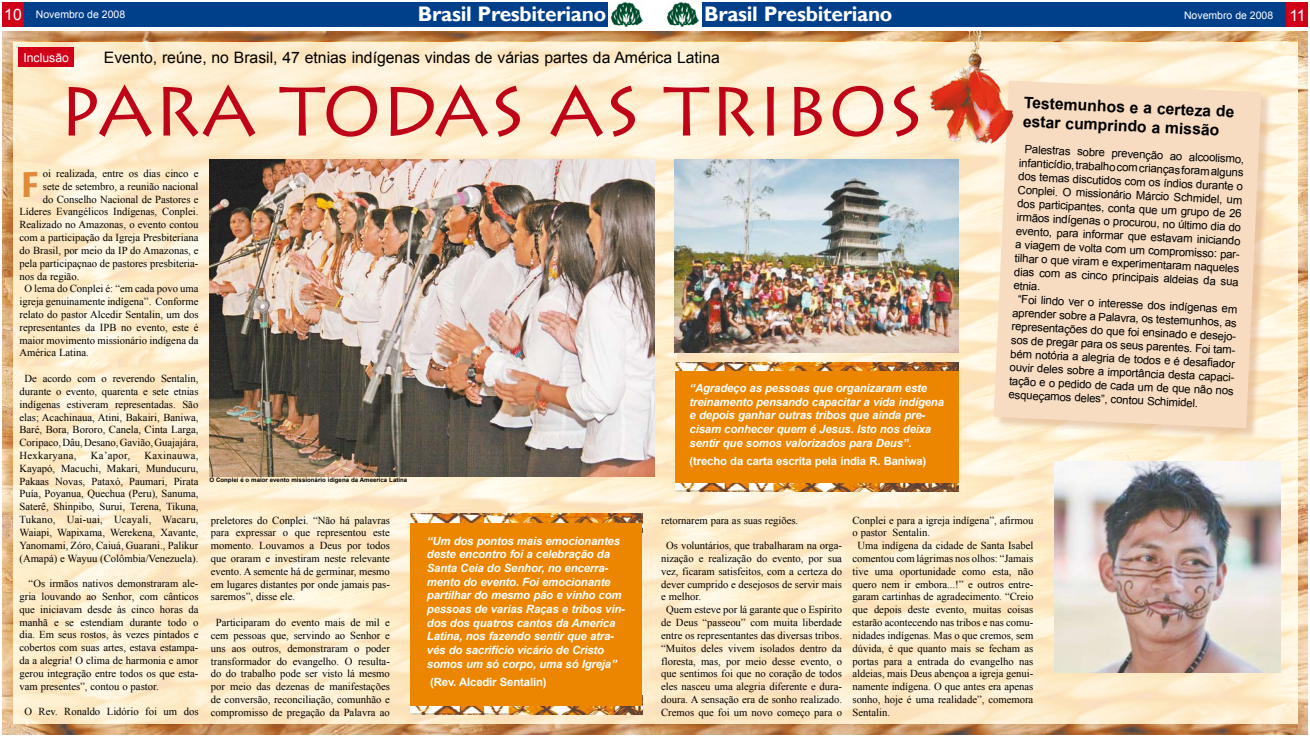
<style>
.page{position:relative;width:1310px;height:737px;background:#fff}
.page>*{position:absolute;margin:0;border:0;box-sizing:border-box;transform-origin:0 0}
.t1{font:69.39px "Lithos Pro";color:#c00418}
.t2{font:700 35px "Lithos";color:#e08b3b}
.t3{font:700 21px "Gill Sans";letter-spacing:-.015em;color:#fff}
.t4{font:15.75px "Arial";color:#000}
.t5{font:700 15.75px/19px "Arial";color:#000}
.t6{font:12.25px "Arial";color:#fff}
.t7{font:11.38px/13.7px "Arial";color:#000}
.t8{font:italic 700 11.38px/13.7px "Arial";letter-spacing:-.015em;color:#fff}
.t9{font:700 11.38px "Arial";letter-spacing:-.015em;color:#fff}
.t10{font:10.67px/12.8px "Times New Roman";color:#000;text-align:justify}
.t11{font:10.5px "Arial";color:#fff}
.t12{font:700 6.12px "Arial";color:#000}
.s1{font-size:15.75px}
</style>
<div class="page">
<img style="left:3px;top:31px;width:1304px;height:703px">
<img style="left:13px;top:42px;width:1284px;height:681px">
<div style="left:994px;top:81px;width:279px;height:358px;background:#d0956f;opacity:.4"></div>
<div style="left:993px;top:81px;width:268px;height:347px;background:#f7dcc2"></div>
<div style="left:2px;top:2px;width:606px;height:25px;background:#003f8a"></div>
<div style="left:2px;top:2px;width:22px;height:25px;background:#d10019"></div>
<img style="left:610px;top:2px;width:32px;height:24px">
<div style="left:702px;top:2px;width:605px;height:25px;background:#003f8a"></div>
<div style="left:1286px;top:2px;width:21px;height:25px;background:#d10019"></div>
<img style="left:666px;top:2px;width:32px;height:25px">
<div style="left:18px;top:48px;width:56px;height:19px;background:#d10019"></div>
<img style="left:209px;top:159px;width:445px;height:317px">
<img style="left:675px;top:159px;width:283px;height:193px">
<img style="left:1055px;top:462px;width:225px;height:210px">
<img style="left:410px;top:513px;width:232px;height:10px">
<img style="left:676px;top:362px;width:282px;height:9px">
<img style="left:410px;top:705px;width:232px;height:9px">
<div style="left:410px;top:523px;width:232px;height:182px;background:#ec8600"></div>
<img style="left:676px;top:482px;width:282px;height:9px">
<div style="left:675px;top:371px;width:283px;height:111px;background:#ec8600"></div>
<img style="left:920px;top:31px;width:101px;height:122px">
<p class="t11" style="left:4px;top:9px;width:122px"><span class="s1">10</span> Novembro de 2008</p>
<h3 class="t3" style="left:418px;top:1px;width:190px">Brasil Presbiteriano</h3>
<h3 class="t3" style="left:704px;top:2px;width:190px">Brasil Presbiteriano</h3>
<p class="t11" style="left:1184px;top:9px;width:123px">Novembro de 2008 <span class="s1">11</span></p>
<p class="t6" style="left:23px;top:51px;width:47px">Inclusão</p>
<h3 class="t4" style="left:104px;top:49px;width:617px">Evento, reúne, no Brasil, 47 etnias indígenas vindas de várias partes da América Latina</h3>
<h1 class="t1" style="left:58px;top:72px;width:867px">PARA TODAS AS TRIBOS</h1>
<h3 class="t5" style="left:1024px;top:92px;width:212px;rotate:3deg">Testemunhos e a certeza de estar cumprindo a missão</h3>
<p class="t10" style="left:43px;top:167px;width:157px">oi realizada, entre os dias cinco e</p>
<p class="t10" style="left:43px;top:180px;width:157px">sete de setembro, a reunião nacional</p>
<p class="t10" style="left:43px;top:192px;width:157px">do Conselho Nacional de Pastores e</p>
<p class="t10" style="left:19px;top:205px;width:180px">Líderes Evangélicos Indígenas, Conplei.</p>
<p class="t10" style="left:19px;top:218px;width:180px">Realizado no Amazonas, o evento contou</p>
<p class="t10" style="left:19px;top:231px;width:180px">com a participação da Igreja Presbiteriana</p>
<p class="t10" style="left:19px;top:244px;width:180px">do Brasil, por meio da IP do Amazonas, e</p>
<p class="t10" style="left:19px;top:257px;width:180px">pela participaçnao de pastores presbiteria-</p>
<p class="t10" style="left:19px;top:269px;width:61px">nos da região.</p>
<p class="t10" style="left:24px;top:282px;width:176px">O lema do Conplei é: “em cada povo uma</p>
<p class="t10" style="left:19px;top:295px;width:180px">igreja genuinamente indígena”. Conforme</p>
<p class="t10" style="left:19px;top:308px;width:180px">relato do pastor Alcedir Sentalin, um dos</p>
<p class="t10" style="left:19px;top:321px;width:180px">representantes da IPB no evento, este é</p>
<p class="t10" style="left:19px;top:333px;width:180px">maior movimento missionário indígena da</p>
<p class="t10" style="left:19px;top:346px;width:71px">América Latina.</p>
<p class="t10" style="left:19px;top:372px;width:180px;text-indent:5px">De acordo com o reverendo Sentalin, durante o evento, quarenta e sete etnias indígenas estiveram representadas. São elas; Acachinaua, Atini, Bakairi, Baniwa, Baré, Bora, Bororo, Canela, Cinta Larga, Coripaco, Dâu, Desano, Gavião, Guajajára, Hexkaryana,</p>
<h2 class="t2" style="left:19px;top:164px;width:22px">F</h2>
<p class="t10" style="left:19px;top:449px;width:181px;text-indent:125px">Kaxinauwa, Kayapó, Macuchi, Makari, Munducuru, Pakaas Novas, Pataxó, Paumari, Pirata Puía, Poyanua, Quechua (Peru), Sanuma, Saterê, Shinpibo, Surui, Terena, Tikuna, Tukano, Uai-uai, Ucayali, Wacaru, Waiapi, Wapixama, Werekena, Xavante, Yanomami, Zóro, Caiuá, Guarani., Palikur (Amapá) e Wayuu (Colômbia/Venezuela).</p>
<p class="t10" style="left:19px;top:577px;width:180px;text-indent:9px">“Os irmãos nativos demonstraram ale&shy;gria louvando ao Senhor, com cânticos que iniciavam desde às cinco horas da manhã e se estendiam durante todo o dia. Em seus rostos, às vezes pintados e cobertos com suas artes, estava estampa&shy;da a alegria! O clima de harmonia e amor gerou integração entre todos os que esta&shy;vam presentes”, contou o pastor.</p>
<p class="t10" style="left:24px;top:705px;width:175px">O Rev. Ronaldo Lidório foi um dos</p>
<p class="t10" style="left:91px;top:449px;width:41px">Ka’apor,</p>
<p class="t12" style="left:209px;top:476px;width:199px">O Conplei é o maior evento missionário idígena da Ameerica Latina</p>
<p class="t10" style="left:211px;top:513px;width:180px">preletores do Conplei. “Não há palavras para expressar o que representou este momento. Louvamos a Deus por todos que oraram e investiram neste relevante evento. A semente há de germinar, mesmo em lugares distantes por onde jamais pas&shy;saremos”, disse ele.</p>
<p class="t10" style="left:211px;top:616px;width:180px;text-align:center">Participaram do evento mais de mil e cem pessoas que, servindo ao Senhor e uns aos outros, demonstraram o poder transformador do evangelho. O resulta&shy;do do trabalho pode ser visto lá mesmo por meio das dezenas de manifestações de conversão, reconciliação, comunhão e compromisso de pregação da Palavra ao</p>
<p class="t8" style="left:427px;top:534px;width:200px">“Um dos pontos mais emocionantes deste encontro foi a celebração da Santa Ceia do Senhor, no encerra&shy;mento do evento. Foi emocionante partilhar do mesmo pão e vinho com pessoas de varias Raças e tribos vin&shy;dos dos quatros cantos da America Latina, nos fazendo sentir que atra&shy;vés do sacrifício vicário de Cristo somos um só corpo, uma só Igreja”</p>
<p class="t9" style="left:430px;top:675px;width:118px">(Rev. Alcedir Sentalin)</p>
<p class="t8" style="left:689px;top:381px;width:256px">“Agradeço as pessoas que organizaram este treinamento pensando capacitar a vida indígena e depois ganhar outras tribos que ainda pre&shy;cisam conhecer quem é Jesus. Isto nos deixa sentir que somos valorizados para Deus”.</p>
<p class="t9" style="left:689px;top:455px;width:238px">(trecho da carta escrita pela índia R. Baniwa)</p>
<p class="t7" style="left:1020px;top:141px;width:229px;text-indent:5px;rotate:3deg">Palestras sobre prevenção ao alcoolismo, infanticídio, trabalho com crianças foram alguns dos temas discutidos com os índios durante o Conplei. O missionário Márcio Schmidel, um dos participantes, conta que um grupo de 26 irmãos indígenas o procurou, no último dia do evento, para informar que estavam iniciando a viagem de volta com um compromisso: par&shy;tilhar o que viram e experimentaram naqueles dias com as cinco principais aldeias da sua etnia.</p>
<p class="t7" style="left:1013px;top:291px;width:229px;text-indent:5px;rotate:3deg">“Foi lindo ver o interesse dos indígenas em aprender sobre a Palavra, os testemunhos, as representações do que foi ensinado e desejo&shy;sos de pregar para os seus parentes. Foi tam&shy;bém notória a alegria de todos e é desafi ador ouvir deles sobre a importância desta capaci&shy;tação e o pedido de cada um de que não nos esqueçamos deles”, contou Schimidel.</p>
<p class="t10" style="left:661px;top:513px;width:139px">retornarem para as suas regiões.</p>
<p class="t10" style="left:666px;top:539px;width:177px">Os voluntários, que trabalharam na orga-</p>
<p class="t10" style="left:661px;top:552px;width:182px">nização e realização do evento, por sua</p>
<p class="t10" style="left:661px;top:564px;width:182px">vez, ficaram satisfeitos, com a certeza do</p>
<p class="t10" style="left:661px;top:577px;width:182px">dever cumprido e desejosos de servir mais</p>
<p class="t10" style="left:661px;top:590px;width:41px">e melhor.</p>
<p class="t10" style="left:666px;top:603px;width:177px">Quem esteve por lá garante que o Espírito</p>
<p class="t10" style="left:661px;top:616px;width:182px">de Deus “passeou” com muita liberdade</p>
<p class="t10" style="left:661px;top:628px;width:182px">entre os representantes das diversas tribos.</p>
<p class="t10" style="left:661px;top:641px;width:182px">“Muitos deles vivem isolados dentro da</p>
<p class="t10" style="left:661px;top:654px;width:182px">floresta, mas, por meio desse evento, o</p>
<p class="t10" style="left:661px;top:667px;width:182px">que sentimos foi que no coração de todos</p>
<p class="t10" style="left:661px;top:680px;width:182px">eles nasceu uma alegria diferente e dura-</p>
<p class="t10" style="left:661px;top:693px;width:182px">doura. A sensação era de sonho realizado.</p>
<p class="t10" style="left:661px;top:705px;width:182px">Cremos que foi um novo começo para o</p>
<p class="t10" style="left:852px;top:513px;width:182px">Conplei e para a igreja indígena”, afirmou</p>
<p class="t10" style="left:852px;top:526px;width:79px">o pastor Sentalin.</p>
<p class="t10" style="left:857px;top:539px;width:177px">Uma indígena da cidade de Santa Isabel</p>
<p class="t10" style="left:852px;top:552px;width:182px">comentou com lágrimas nos olhos: “Jamais</p>
<p class="t10" style="left:852px;top:564px;width:182px">tive uma oportunidade como esta, não</p>
<p class="t10" style="left:852px;top:577px;width:182px">quero nem ir embora...!” e outros entre-</p>
<p class="t10" style="left:852px;top:590px;width:182px">garam cartinhas de agradecimento. “Creio</p>
<p class="t10" style="left:852px;top:603px;width:182px">que depois deste evento, muitas coisas</p>
<p class="t10" style="left:852px;top:616px;width:182px">estarão acontecendo nas tribos e nas comu-</p>
<p class="t10" style="left:852px;top:628px;width:182px">nidades indígenas. Mas o que cremos, sem</p>
<p class="t10" style="left:852px;top:641px;width:182px">dúvida, é que quanto mais se fecham as</p>
<p class="t10" style="left:852px;top:654px;width:182px">portas para a entrada do evangelho nas</p>
<p class="t10" style="left:852px;top:667px;width:182px">aldeias, mais Deus abençoa a igreja genui-</p>
<p class="t10" style="left:852px;top:680px;width:182px">namente indígena. O que antes era apenas</p>
<p class="t10" style="left:852px;top:693px;width:182px">sonho, hoje é uma realidade”, comemora</p>
<p class="t10" style="left:852px;top:705px;width:39px">Sentalin.</p>
</div>
